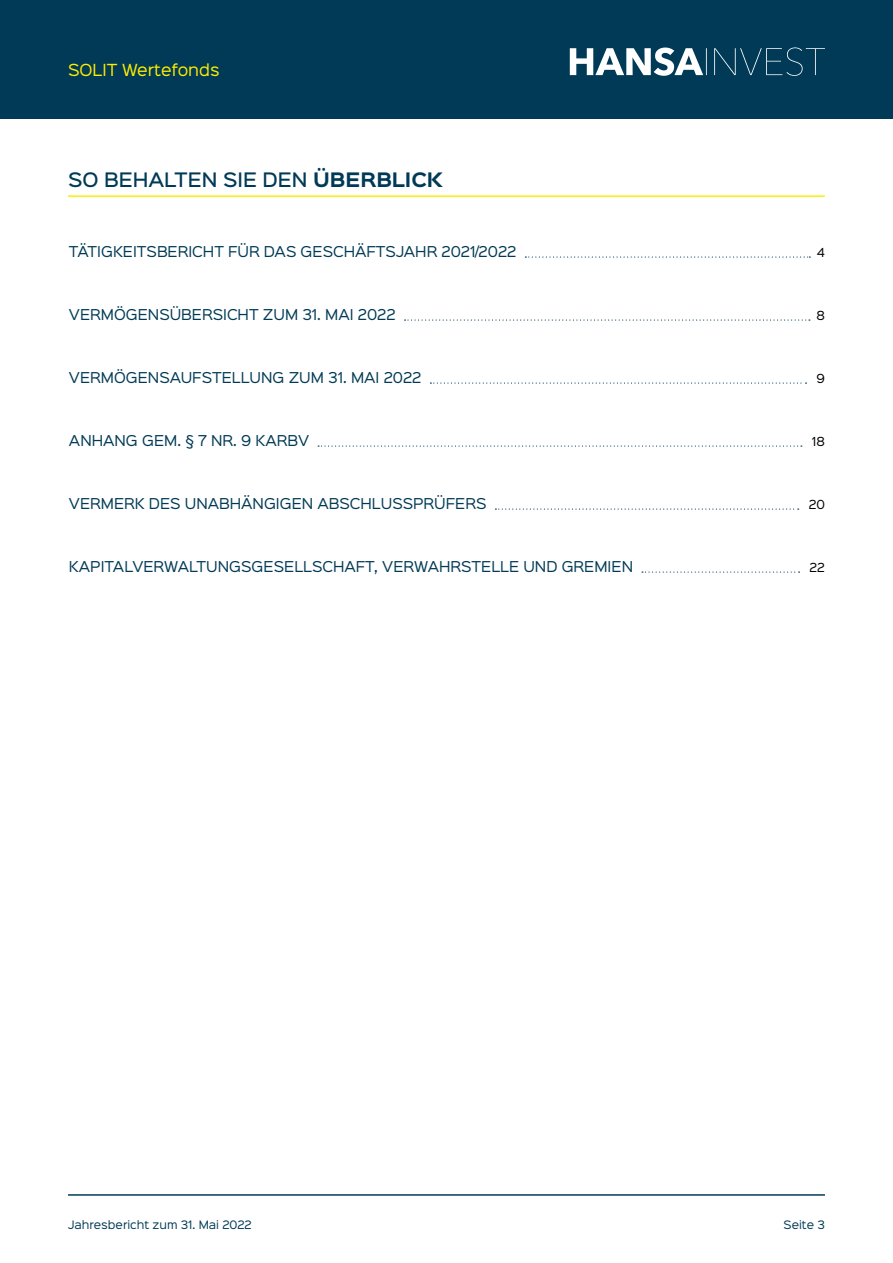
<style>
.page{position:relative;width:893px;height:1263px;background:#fff}
.page>*{position:absolute;margin:0;border:0;box-sizing:border-box;transform-origin:0 0}
.t1{font:500 18px "Sinkin Sans 500";color:#003a56}
.t2{font:15px "Sinkin Sans 400";color:#ffed00}
.t3{font:13.5px "Sinkin Sans 400";color:#003a56}
.t4{font:11.25px "Sinkin Sans 400";color:#000}
.t5{font:10.5px "Sinkin Sans 400";color:#003a56}
.s1{font-family:"Sinkin Sans 700";font-weight:700}
</style>
<div class="page">
<div style="left:0;top:0;width:893px;height:119px;background:#003a56"></div>
<svg style="left:570px;top:47px;width:255px;height:29px"></svg>
<hr style="left:68px;top:1194px;width:757px;height:2px;background:#003a56">
<svg style="left:525px;top:256px;width:285px;height:2px"></svg>
<svg style="left:405px;top:319px;width:405px;height:2px"></svg>
<svg style="left:430px;top:382px;width:376px;height:2px"></svg>
<svg style="left:318px;top:445px;width:484px;height:2px"></svg>
<svg style="left:495px;top:508px;width:304px;height:2px"></svg>
<svg style="left:642px;top:571px;width:158px;height:2px"></svg>
<hr style="left:68px;top:195px;width:757px;height:2px;background:#ffed00">
<p class="t2" style="left:68px;top:57px;width:153px">SOLIT Wertefonds</p>
<h1 class="t1" style="left:68px;top:164px;width:376px">SO BEHALTEN SIE DEN <span class="s1">ÜBERBLICK</span></h1>
<p class="t3" style="left:69px;top:240px;width:449px">TÄTIGKEITSBERICHT FÜR DAS GESCHÄFTSJAHR 2021/2022</p>
<p class="t4" style="left:817px;top:243px;width:10px">4</p>
<p class="t3" style="left:69px;top:303px;width:328px">VERMÖGENSÜBERSICHT ZUM 31. Mai 2022</p>
<p class="t4" style="left:816px;top:306px;width:10px">8</p>
<p class="t3" style="left:69px;top:366px;width:354px">VERMÖGENSAUFSTELLUNG ZUM 31. Mai 2022</p>
<p class="t4" style="left:816px;top:369px;width:10px">9</p>
<p class="t3" style="left:69px;top:429px;width:242px">ANHANG GEM. § 7 NR. 9 KARBV</p>
<p class="t4" style="left:812px;top:432px;width:14px">18</p>
<p class="t3" style="left:69px;top:492px;width:419px">VERMERK DES UNABHÄNGIGEN ABSCHLUSSPRÜFERS</p>
<p class="t4" style="left:809px;top:495px;width:18px">20</p>
<p class="t3" style="left:69px;top:555px;width:566px">KAPITALVERWALTUNGSGESELLSCHAFT, VERWAHRSTELLE UND GREMIEN</p>
<p class="t4" style="left:810px;top:558px;width:17px">22</p>
<p class="t5" style="left:68px;top:1216px;width:185px">Jahresbericht zum 31. Mai 2022</p>
<p class="t5" style="left:784px;top:1216px;width:43px">Seite 3</p>
</div>
